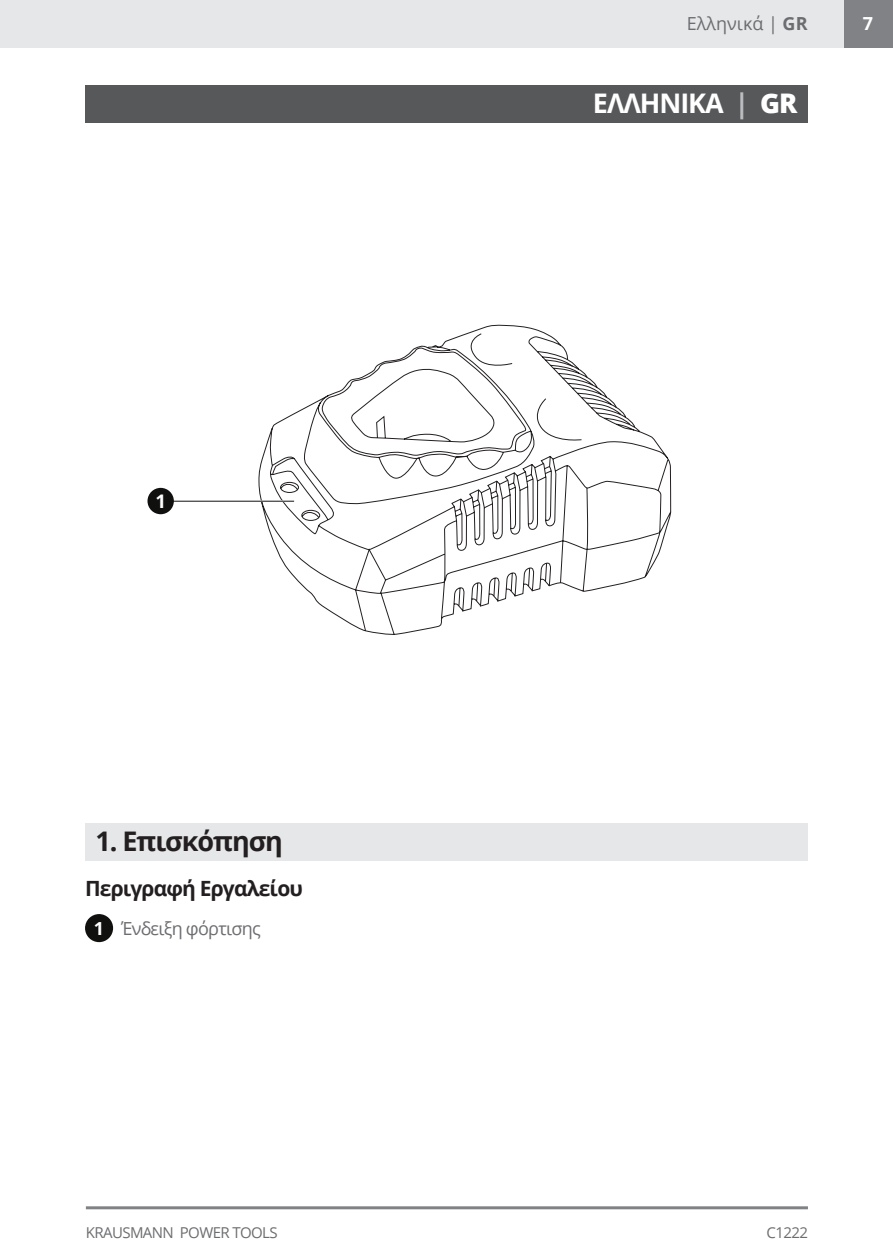
<style>
.page{position:relative;width:893px;height:1259px;background:#fff}
.page>*{position:absolute;margin:0;border:0;box-sizing:border-box;transform-origin:0 0}
.t1{font:700 27px "Open Sans";letter-spacing:-.04em;color:#231f20}
.t2{font:700 27px "Open Sans";letter-spacing:-.04em;color:#fff}
.t3{font:700 21px "Open Sans";letter-spacing:-.04em;color:#231f20}
.t4{font:700 18.6px "Open Sans";color:#fff}
.t5{font:18px "Open Sans";letter-spacing:-.04em;color:#6c6d70}
.t6{font:18px "Open Sans";color:#6c6d70}
.t7{font:700 18px "Open Sans";color:#fff}
.t8{font:15px "Open Sans";letter-spacing:-.04em;color:#6c6d70}
.s1{font-weight:700}
.s2{color:#bcbdc0}
.s3{font-weight:800}
</style>
<div class="page">
<div style="left:844px;top:0;width:49px;height:48px;background:#808285"></div>
<hr style="left:86px;top:1206px;width:722px;height:3px;background:#808285">
<div style="left:85px;top:914px;width:28px;height:28px;background:#10110f;border-radius:50%"></div>
<div style="left:85px;top:823px;width:723px;height:38px;background:#e6e7e9"></div>
<div style="left:85px;top:85px;width:723px;height:38px;background:#57585a"></div>
<svg style="left:258px;top:324px;width:413px;height:311px"></svg>
<hr style="left:166px;top:500px;width:128px;height:2px;background:#fff">
<hr style="left:166px;top:501px;width:128px;height:1px;background:#10110f">
<div style="left:147px;top:488px;width:27px;height:26px;background:#10110f;border-radius:50%"></div>
<div style="left:0;top:0;width:844px;height:48px;background:#e6e7e9"></div>
<p class="t6" style="left:687px;top:11px;width:122px">Ελληνικά | <span class="s1">GR</span></p>
<h1 class="t2" style="left:593px;top:84px;width:206px">ΕΛΛΗΝΙΚΑ <span class="s2">|</span> <span class="s3">GR</span></h1>
<p class="t7" style="left:863px;top:11px;width:12px">7</p>
<p class="t4" style="left:155px;top:488px;width:12px">1</p>
<h1 class="t1" style="left:96px;top:822px;width:189px">1. Επισκόπηση</h1>
<h2 class="t3" style="left:85px;top:873px;width:220px">Περιγραφή Εργαλείου</h2>
<p class="t7" style="left:94px;top:915px;width:12px">1</p>
<p class="t5" style="left:121px;top:915px;width:141px">Ένδειξη φόρτισης</p>
<p class="t8" style="left:86px;top:1222px;width:193px">KRAUSMANN POWER TOOLS</p>
<p class="t8" style="left:766px;top:1222px;width:43px">C1222</p>
</div>
